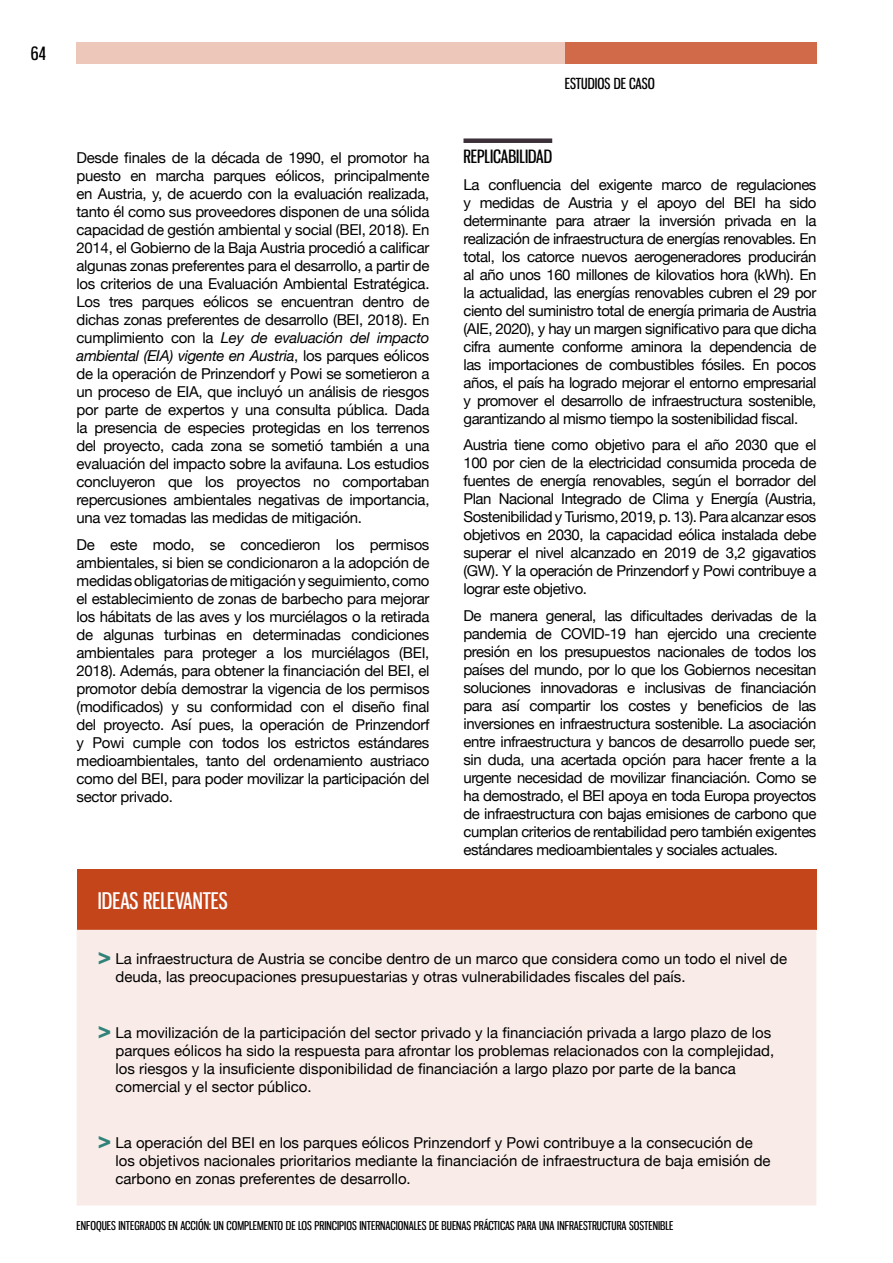
<style>
.page{position:relative;width:893px;height:1263px;background:#fff}
.page>*{position:absolute;margin:0;border:0;box-sizing:border-box;transform-origin:0 0}
.t1{font:22.5px "Gnuolane Rg";color:#fff}
.t2{font:18px "Gnuolane Rg";color:#000}
.t3{font:15px/18px "Helvetica Neue";color:#000;text-align:justify}
.t4{font:15px "Gnuolane Rg";color:#000}
.t5{font:12px "Gnuolane Rg";color:#000}
.s1{font-style:italic}
.s2{font-weight:900;font-stretch:condensed;font-size:22.5px;color:#318278}
</style>
<div class="page">
<div style="left:77px;top:43px;width:488px;height:21px;background:#eec7bb"></div>
<div style="left:565px;top:43px;width:251px;height:21px;background:#d16a49"></div>
<div style="left:463px;top:138px;width:89px;height:5px;background:#3c3039"></div>
<div style="left:77px;top:869px;width:739px;height:61px;background:#c5451b"></div>
<div style="left:77px;top:930px;width:739px;height:275px;background:#f9ece8"></div>
<p class="t2" style="left:31px;top:43px;width:16px">64</p>
<p class="t3" style="left:77px;top:150px;width:354px">Desde finales de la década de 1990, el promotor ha puesto en marcha parques eólicos, principalmente en Austria, y, de acuerdo con la evaluación realizada, tanto él como sus proveedores disponen de una sólida capacidad de gestión ambiental y social (BEI, 2018). En 2014, el Gobierno de la Baja Austria procedió a calificar algunas zonas preferentes para el desarrollo, a partir de los criterios de una Evaluación Ambiental Estratégica.<br>Los tres parques eólicos se encuentran dentro de dichas zonas preferentes de desarrollo (BEI, 2018). En cumplimiento con la <span class="s1">Ley de evaluación del impacto ambiental (EIA) vigente en Austria</span>, los parques eólicos de la operación de Prinzendorf y Powi se sometieron a un proceso de EIA, que incluyó un análisis de riesgos por parte de expertos y una consulta pública. Dada la presencia de especies protegidas en los terrenos del proyecto, cada zona se sometió también a una evaluación del impacto sobre la avifauna. Los estudios concluyeron que los proyectos no comportaban repercusiones ambientales negativas de importancia, una vez tomadas las medidas de mitigación.</p>
<p class="t3" style="left:77px;top:536px;width:354px">De este modo, se concedieron los permisos ambientales, si bien se condicionaron a la adopción de medidas obligatorias de mitigación y seguimiento, como el establecimiento de zonas de barbecho para mejorar los hábitats de las aves y los murciélagos o la retirada de algunas turbinas en determinadas condiciones ambientales para proteger a los murciélagos (BEI, 2018). Además, para obtener la financiación del BEI, el promotor debía demostrar la vigencia de los permisos (modificados) y su conformidad con el diseño final del proyecto. Así pues, la operación de Prinzendorf y Powi cumple con todos los estrictos estándares medioambientales, tanto del ordenamiento austriaco como del BEI, para poder movilizar la participación del sector privado.</p>
<h1 class="t1" style="left:98px;top:887px;width:131px">IDEAS RELEVANTES</h1>
<p class="t4" style="left:565px;top:74px;width:91px">ESTUDIOS DE CASO</p>
<p class="t2" style="left:463px;top:146px;width:90px">REPLICABILIDAD</p>
<p class="t3" style="left:463px;top:176px;width:354px">La confluencia del exigente marco de regulaciones y medidas de Austria y el apoyo del BEI ha sido determinante para atraer la inversión privada en la realización de infraestructura de energías renovables. En total, los catorce nuevos aerogeneradores producirán al año unos 160 millones de kilovatios hora (kWh). En la actualidad, las energías renovables cubren el 29 por ciento del suministro total de energía primaria de Austria (AIE, 2020), y hay un margen significativo para que dicha cifra aumente conforme aminora la dependencia de las importaciones de combustibles fósiles. En pocos años, el país ha logrado mejorar el entorno empresarial y promover el desarrollo de infraestructura sostenible, garantizando al mismo tiempo la sostenibilidad fiscal.</p>
<p class="t3" style="left:463px;top:437px;width:354px">Austria tiene como objetivo para el año 2030 que el 100 por cien de la electricidad consumida proceda de fuentes de energía renovables, según el borrador del Plan Nacional Integrado de Clima y Energía (Austria, Sostenibilidad y Turismo, 2019, p. 13). Para alcanzar esos objetivos en 2030, la capacidad eólica instalada debe superar el nivel alcanzado en 2019 de 3,2 gigavatios (GW). Y la operación de Prinzendorf y Powi contribuye a lograr este objetivo.</p>
<p class="t3" style="left:463px;top:607px;width:354px">De manera general, las dificultades derivadas de la pandemia de COVID-19 han ejercido una creciente presión en los presupuestos nacionales de todos los países del mundo, por lo que los Gobiernos necesitan soluciones innovadoras e inclusivas de financiación para así compartir los costes y beneficios de las inversiones en infraestructura sostenible. La asociación entre infraestructura y bancos de desarrollo puede ser, sin duda, una acertada opción para hacer frente a la urgente necesidad de movilizar financiación. Como se ha demostrado, el BEI apoya en toda Europa proyectos de infraestructura con bajas emisiones de carbono que cumplan criterios de rentabilidad pero también exigentes estándares medioambientales y sociales actuales.</p>
<p class="t3" style="left:115px;top:951px;width:673px;text-indent:-18px"><span class="s2">&gt;</span> La infraestructura de Austria se concibe dentro de un marco que considera como un todo el nivel de deuda, las preocupaciones presupuestarias y otras vulnerabilidades fiscales del país.</p>
<p class="t3" style="left:115px;top:1025px;width:660px;text-align:left;text-indent:-18px"><span class="s2">&gt;</span> La movilización de la participación del sector privado y la financiación privada a largo plazo de los parques eólicos ha sido la respuesta para afrontar los problemas relacionados con la complejidad, los riesgos y la insuficiente disponibilidad de financiación a largo plazo por parte de la banca comercial y el sector público.</p>
<p class="t3" style="left:115px;top:1135px;width:657px;text-align:left;text-indent:-18px"><span class="s2">&gt;</span> La operación del BEI en los parques eólicos Prinzendorf y Powi contribuye a la consecución de los objetivos nacionales prioritarios mediante la financiación de infraestructura de baja emisión de carbono en zonas preferentes de desarrollo.</p>
<p class="t5" style="left:77px;top:1218px;width:598px">ENFOQUES INTEGRADOS EN ACCIÓN: UN COMPLEMENTO DE LOS PRINCIPIOS INTERNACIONALES DE BUENAS PRÁCTICAS PARA UNA INFRAESTRUCTURA SOSTENIBLE</p>
</div>
